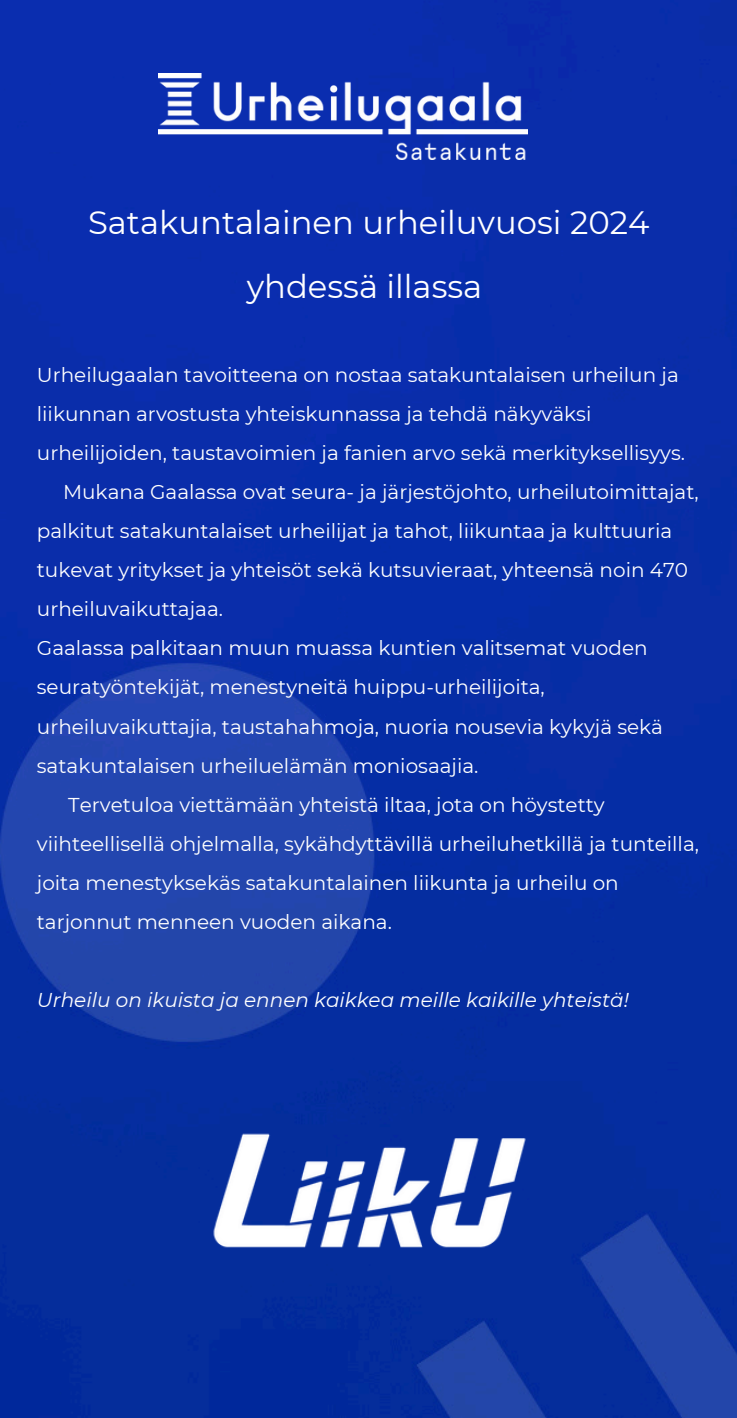
<style>
.page{position:relative;width:737px;height:1418px;background:#fff}
.page>*{position:absolute;margin:0;border:0;box-sizing:border-box;transform-origin:0 0}
.t1{font:32.2px/64.4px "Montserrat";color:#fff;text-align:center}
.t2{font:20px/39px "Montserrat";color:#fff}
.t3{font:italic 20px "Montserrat";color:#fff}
</style>
<div class="page">
<img style="left:0;top:0;width:736px;height:1417px">
<img style="left:158px;top:74px;width:369px;height:85px">
<img style="left:138px;top:1114px;width:462px;height:153px">
<p class="t1" style="left:88px;top:190px;width:563px">Satakuntalainen urheiluvuosi 2024 yhdessä illassa</p>
<h1 class="t2" style="left:37px;top:356px;width:649px">Urheilugaalan tavoitteena on nostaa satakuntalaisen urheilun ja liikunnan arvostusta yhteiskunnassa ja tehdä näkyväksi urheilijoiden, taustavoimien ja fanien arvo sekä merkityksellisyys.</h1>
<p class="t2" style="left:37px;top:473px;width:663px;text-indent:26px">Mukana Gaalassa ovat seura- ja järjestöjohto, urheilutoimittajat, palkitut satakuntalaiset urheilijat ja tahot, liikuntaa ja kulttuuria tukevat yritykset ja yhteisöt sekä kutsuvieraat, yhteensä noin 470 urheiluvaikuttajaa.</p>
<p class="t2" style="left:37px;top:629px;width:627px">Gaalassa palkitaan muun muassa kuntien valitsemat vuoden seuratyöntekijät, menestyneitä huippu-urheilijoita, urheiluvaikuttajia, taustahahmoja, nuoria nousevia kykyjä sekä satakuntalaisen urheiluelämän moniosaajia.</p>
<p class="t2" style="left:37px;top:785px;width:663px;text-indent:31px">Tervetuloa viettämään yhteistä iltaa, jota on höystetty viihteellisellä ohjelmalla, sykähdyttävillä urheiluhetkillä ja tunteilla, joita menestyksekäs satakuntalainen liikunta ja urheilu on tarjonnut menneen vuoden aikana.</p>
<p class="t3" style="left:37px;top:987px;width:593px">Urheilu on ikuista ja ennen kaikkea meille kaikille yhteistä!</p>
</div>
